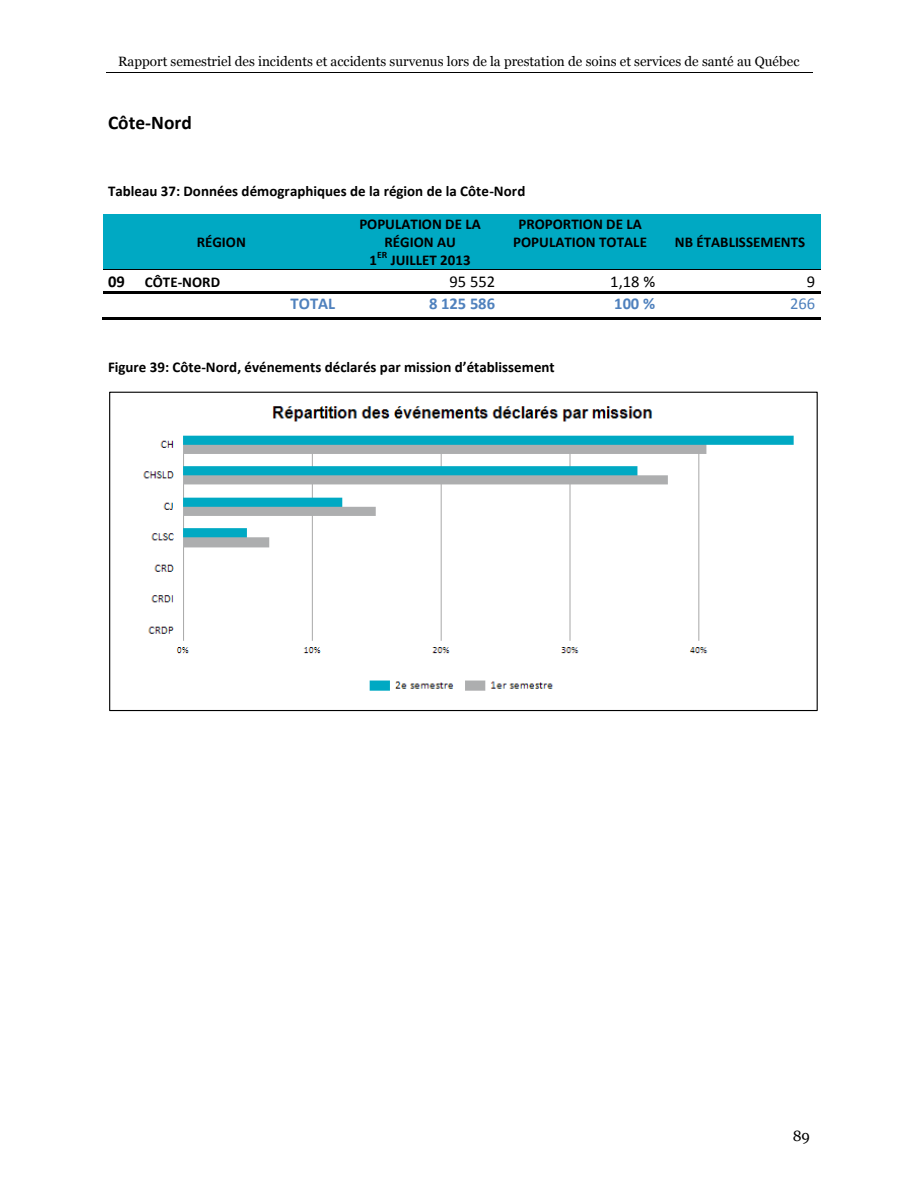
<style>
.page{position:relative;width:918px;height:1188px;background:#fff}
.page>*{position:absolute;margin:0;border:0;box-sizing:border-box;transform-origin:0 0}
.t1{font:700 19.5px "Calibri";color:#000}
.t2{font:700 16.5px "Calibri";color:#4f81bd}
.t3{font:16.5px "Calibri";color:#000}
.t4{font:16.5px "Calibri";color:#4f81bd}
.t5{font:700 16.5px "Calibri";color:#000}
.t6{font:700 15px/18.3px "Calibri";color:#000;text-align:center}
.t7{font:15px "Georgia";color:#000}
.t8{font:13.5px "Georgia";color:#000}
.t9{font:700 9.75px "Calibri";color:#000}
</style>
<div class="page">
<hr style="left:106px;top:72px;width:706px;height:1px;background:#000">
<div style="left:103px;top:214px;width:237px;height:55px;background:#00a9c3"></div>
<div style="left:340px;top:214px;width:160px;height:55px;background:#00a9c3"></div>
<div style="left:500px;top:214px;width:160px;height:55px;background:#00a9c3"></div>
<div style="left:660px;top:214px;width:160px;height:55px;background:#00a9c3"></div>
<hr style="left:103px;top:269px;width:37px;height:1px;background:#000">
<hr style="left:140px;top:269px;width:200px;height:1px;background:#000">
<hr style="left:341px;top:269px;width:159px;height:1px;background:#000">
<hr style="left:501px;top:269px;width:159px;height:1px;background:#000">
<hr style="left:661px;top:269px;width:160px;height:1px;background:#000">
<hr style="left:103px;top:291px;width:37px;height:3px;background:#000">
<hr style="left:142px;top:291px;width:198px;height:3px;background:#000">
<hr style="left:342px;top:291px;width:158px;height:3px;background:#000">
<hr style="left:502px;top:291px;width:158px;height:3px;background:#000">
<hr style="left:663px;top:291px;width:158px;height:3px;background:#000">
<hr style="left:102px;top:317px;width:238px;height:2px;background:#000">
<hr style="left:341px;top:317px;width:159px;height:2px;background:#000">
<hr style="left:501px;top:317px;width:159px;height:2px;background:#000">
<hr style="left:661px;top:317px;width:160px;height:2px;background:#000">
<img style="left:143px;top:406px;width:651px;height:285px">
<p class="t8" style="left:118px;top:54px;width:683px">Rapport semestriel des incidents et accidents survenus lors de la prestation de soins et services de santé au Québec</p>
<h4 class="t1" style="left:108px;top:115px;width:85px">Côte-Nord</h4>
<p class="t6" style="left:108px;top:183px;width:419px">Tableau 37: Données démographiques de la région de la Côte-Nord</p>
<p class="t6" style="left:197px;top:234px;width:51px">RÉGION</p>
<p class="t6" style="left:359px;top:216px;width:123px">POPULATION DE LA</p>
<p class="t6" style="left:385px;top:234px;width:73px">RÉGION AU</p>
<p class="t6" style="left:370px;top:252px;width:9px">1</p>
<p class="t6" style="left:513px;top:216px;width:135px">PROPORTION DE LA<br>POPULATION TOTALE</p>
<p class="t9" style="left:377px;top:250px;width:12px">ER</p>
<p class="t6" style="left:391px;top:252px;width:81px">JUILLET 2013</p>
<p class="t6" style="left:675px;top:234px;width:132px">NB ÉTABLISSEMENTS</p>
<p class="t5" style="left:108px;top:274px;width:18px">09</p>
<p class="t6" style="left:145px;top:274px;width:77px">CÔTE-NORD</p>
<p class="t3" style="left:450px;top:274px;width:47px">95 552</p>
<p class="t3" style="left:610px;top:274px;width:46px">1,18 %</p>
<p class="t3" style="left:807px;top:274px;width:10px">9</p>
<p class="t2" style="left:291px;top:297px;width:46px">TOTAL</p>
<p class="t2" style="left:429px;top:297px;width:68px">8 125 586</p>
<p class="t2" style="left:614px;top:297px;width:43px">100 %</p>
<p class="t4" style="left:790px;top:297px;width:27px">266</p>
<p class="t6" style="left:108px;top:359px;width:448px">Figure 39: Côte-Nord, événements déclarés par mission d’établissement</p>
<p class="t7" style="left:793px;top:1127px;width:19px">89</p>
</div>
